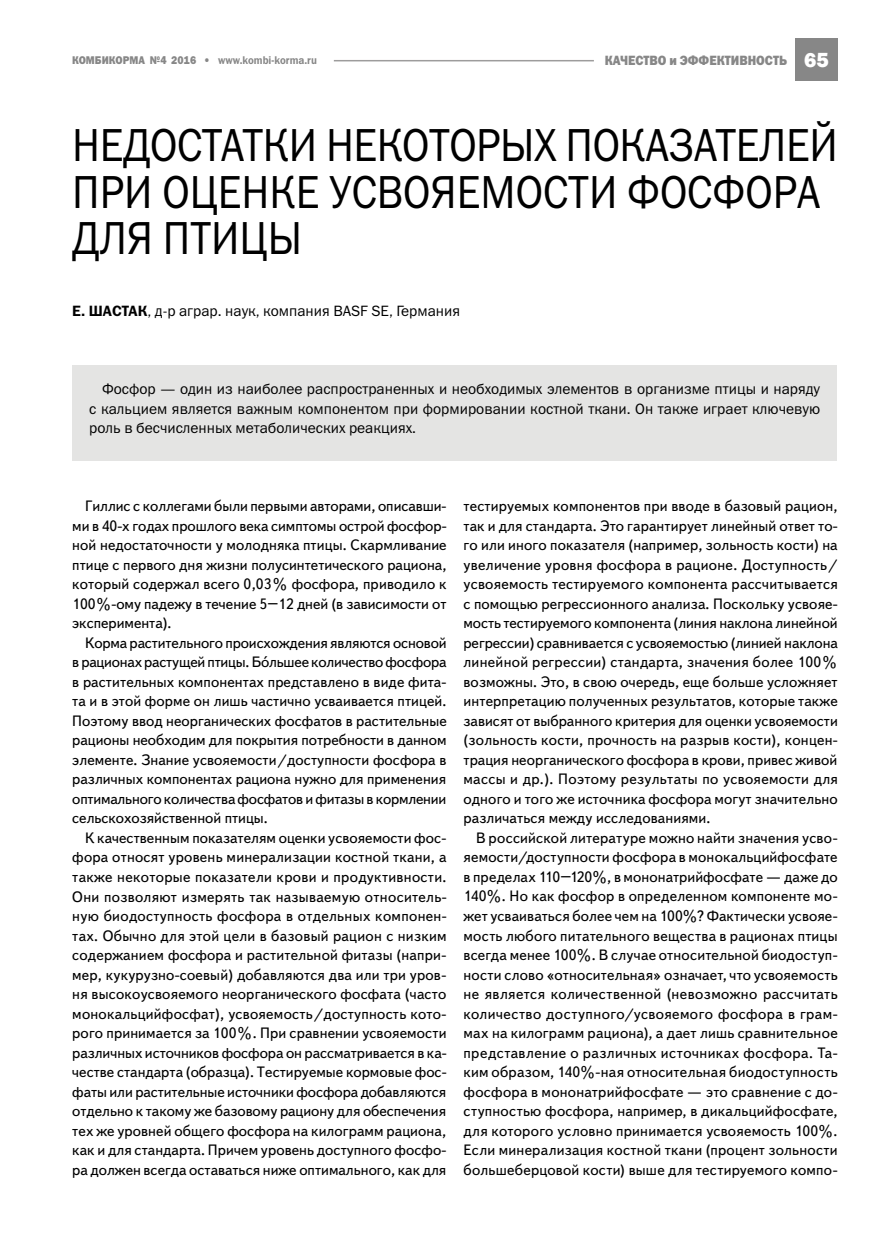
<style>
.page{position:relative;width:893px;height:1234px;background:#fff}
.page>*{position:absolute;margin:0;border:0;box-sizing:border-box;transform-origin:0 0}
.t1{font:46.5px/46.5px "Franklin Gothic Book C";letter-spacing:-.005em;color:#000;scale:.9 1}
.t2{font:15px/19.5px "Text Book C";color:#000;text-align:justify}
.t3{font:15px/19.5px "Franklin Gothic Book C";color:#000;text-align:justify}
.t4{font:13.5px "Franklin Gothic Heavy C";color:#878787;scale:.9 1}
.t5{font:11.25px "Franklin Gothic Demi C";color:#878787;scale:.9 1}
.t6{font:11.25px "Franklin Gothic Heavy C";color:#878787;scale:.9 1}
.s1{font-family:"Franklin Gothic Heavy C"}
.s2{font-family:"Franklin Gothic";font-weight:800;font-size:21px;color:#fff}
.s3{font-family:"Franklin Gothic Demi C"}
.s4{font-family:"Text"}
</style>
<div class="page">
<div style="left:795px;top:38px;width:43px;height:43px;background:#878787"></div>
<hr style="left:334px;top:60px;width:260px;height:1px;background:#9d9c9c">
<div style="left:72px;top:364px;width:765px;height:96px;background:#e4e4e3"></div>
<p class="t6" style="left:72px;top:54px;width:42px">КОМБИКО</p>
<p class="t5" style="left:123px;top:54px;width:217px"><span class="s1">РМА №4 2016 •</span> www.kombi-korma.ru</p>
<p class="t4" style="left:605px;top:53px;width:250px">качество и эффективность <span class="s2">65</span></p>
<h1 class="t1" style="left:72px;top:122px;width:852px">НЕДОСТАТКИ НЕКОТОРЫХ ПОКАЗАТЕЛЕЙ<br>ПРИ ОЦЕНКЕ УСВОЯЕМОСТИ ФОСФОРА<br>ДЛЯ ПТИЦЫ</h1>
<p class="t3" style="left:72px;top:301px;width:389px"><span class="s3">Е. ШАСТАК</span>, д-р аграр. наук, компания BASF SE, Германия</p>
<p class="t3" style="left:89px;top:379px;width:732px;text-indent:13px">Фосфор — один из наиболее распространенных и необходимых элементов в организме птицы и наряду с кальцием является важным компонентом при формировании костной ткани. Он также играет ключевую роль в бесчисленных метаболических реакциях.</p>
<p class="t2" style="left:72px;top:496px;width:376px;text-indent:13px">Гиллис с коллегами были первыми авторами, описавши&shy;ми в 40-х годах прошлого века симптомы острой фосфор&shy;ной недостаточности у молодняка птицы. Скармливание птице с первого дня жизни полусинтетического рациона, который содержал всего 0,03% фосфора, приводило к 100%-ому падежу в течение 5–12 дней (в зависимости от эксперимента).</p>
<p class="t2" style="left:72px;top:633px;width:376px;text-indent:13px">Корма растительного происхождения являются основой в рационах растущей птицы. Б<span class="s4">ó</span>льшее количество фосфора в растительных компонентах представлено в виде фита&shy;та и в этой форме он лишь частично усваивается птицей.<br>Поэтому ввод неорганических фосфатов в растительные рационы необходим для покрытия потребности в данном элементе. Знание усвояемости/доступности фосфора в различных компонентах рациона нужно для применения оптимального количества фосфатов и фитазы в кормлении сельскохозяйственной птицы.</p>
<p class="t2" style="left:72px;top:828px;width:376px;text-indent:13px">К качественным показателям оценки усвояемости фос&shy;фора относят уровень минерализации костной ткани, а также некоторые показатели крови и продуктивности.<br>Они позволяют измерять так называемую относитель&shy;ную биодоступность фосфора в отдельных компонен&shy;тах. Обычно для этой цели в базовый рацион с низким содержанием фосфора и растительной фитазы (напри&shy;мер, кукурузно-соевый) добавляются два или три уров&shy;ня высокоусвояемого неорганического фосфата (часто монокальцийфосфат), усвояемость/доступность кото&shy;рого принимается за 100%. При сравнении усвояемости различных источников фосфора он рассматривается в ка&shy;честве стандарта (образца). Тестируемые кормовые фос&shy;фаты или растительные источники фосфора добавляются отдельно к такому же базовому рациону для обеспечения тех же уровней общего фосфора на килограмм рациона, как и для стандарта. Причем уровень доступного фосфо&shy;ра должен всегда оставаться ниже оптимального, как для</p>
<p class="t2" style="left:463px;top:496px;width:376px">тестируемых компонентов при вводе в базовый рацион, так и для стандарта. Это гарантирует линейный ответ то&shy;го или иного показателя (например, зольность кости) на увеличение уровня фосфора в рационе. Доступность/ усвояемость тестируемого компонента рассчитывается с помощью регрессионного анализа. Поскольку усвояе&shy;мость тестируемого компонента (линия наклона линейной регрессии) сравнивается с усвояемостью (линией наклона линейной регрессии) стандарта, значения более 100% возможны. Это, в свою очередь, еще больше усложняет интерпретацию полученных результатов, которые также зависят от выбранного критерия для оценки усвояемости (зольность кости, прочность на разрыв кости), концен&shy;трация неорганического фосфора в крови, привес живой массы и др.). Поэтому результаты по усвояемости для одного и того же источника фосфора могут значительно различаться между исследованиями.</p>
<p class="t2" style="left:463px;top:828px;width:376px;text-indent:13px">В российской литературе можно найти значения усво&shy;яемости/доступности фосфора в монокальцийфосфате в пределах 110–120%, в мононатрийфосфате — даже до 140%. Но как фосфор в определенном компоненте мо&shy;жет усваиваться более чем на 100%? Фактически усвояе&shy;мость любого питательного вещества в рационах птицы всегда менее 100%. В случае относительной биодоступ&shy;ности слово «относительная» означает, что усвояемость не является количественной (невозможно рассчитать количество доступного/усвояемого фосфора в грам&shy;мах на килограмм рациона), а дает лишь сравнительное представление о различных источниках фосфора. Та&shy;ким образом, 140%-ная относительная биодоступность фосфора в мононатрийфосфате — это сравнение с до&shy;ступностью фосфора, например, в дикальцийфосфате, для которого условно принимается усвояемость 100%.<br>Если минерализация костной ткани (процент зольности большеберцовой кости) выше для тестируемого компо-</p>
</div>
